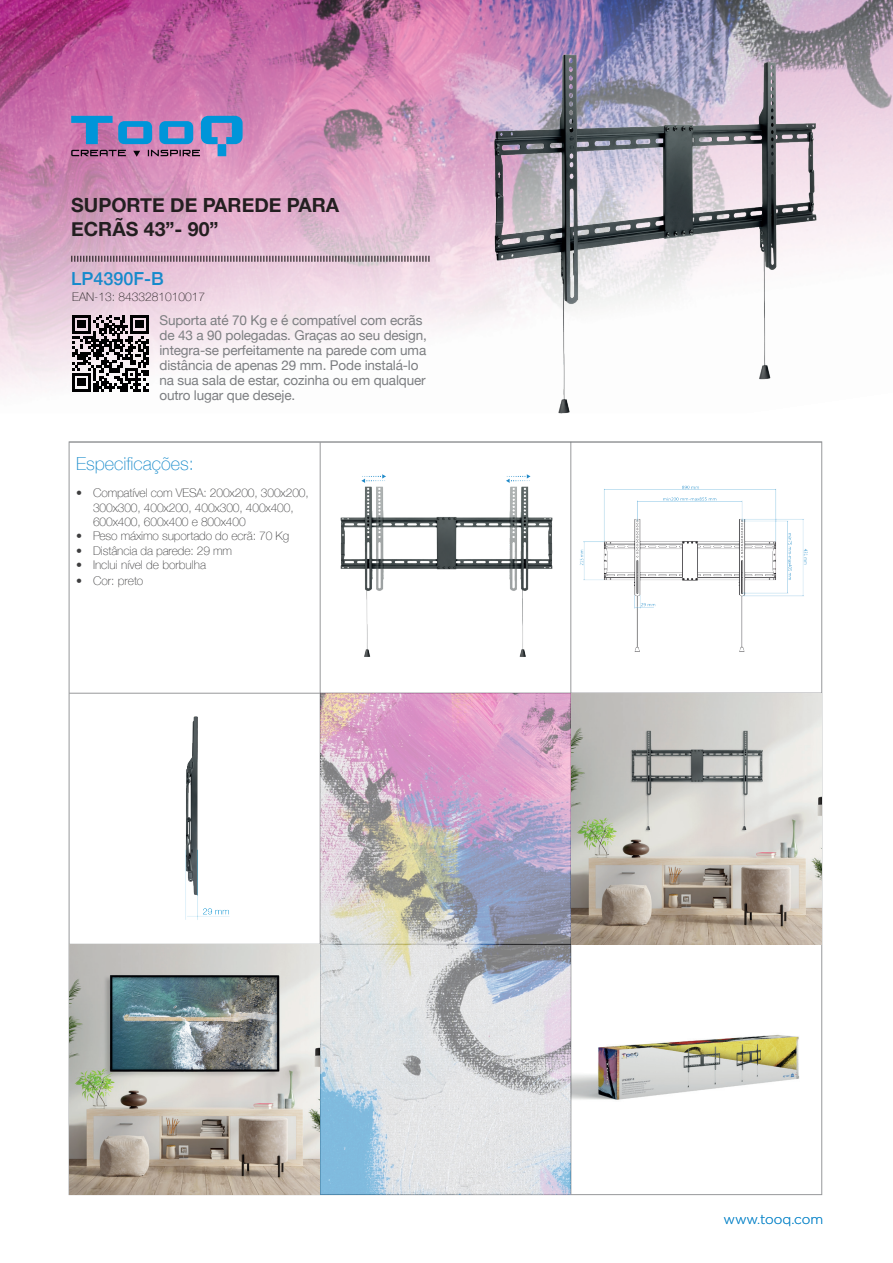
<style>
.page{position:relative;width:893px;height:1263px;background:#fff}
.page>*{position:absolute;margin:0;border:0;box-sizing:border-box;transform-origin:0 0}
.t1{font:700 19.5px "Helvetica Neue";color:#231f20}
.t2{font:100 18px "Helvetica Neue";color:#168acb}
.t3{font:500 18px "Helvetica Neue";color:#168acb}
.t4{font:13.5px/15px "Helvetica Neue";letter-spacing:-.01em;color:#7c7e81}
.t5{font:300 13.5px "Gotham";letter-spacing:-.01em;color:#168acb}
.t6{font:100 12px/14.4px "Helvetica Neue";letter-spacing:-.01em;color:#3e3e3f}
.t7{font:100 12px "Helvetica Neue";color:#231f20}
</style>
<div class="page">
<img style="left:0;top:0;width:893px;height:392px">
<svg style="left:71px;top:116px;width:172px;height:41px"></svg>
<svg style="left:71px;top:256px;width:358px;height:6px"></svg>
<hr style="left:320px;top:442px;width:1px;height:753px;background:#7c7e81">
<hr style="left:69px;top:442px;width:753px;height:1px;background:#7c7e81">
<hr style="left:69px;top:693px;width:252px;height:1px;background:#7c7e81">
<hr style="left:69px;top:944px;width:753px;height:1px;background:#7c7e81">
<img style="left:571px;top:694px;width:250px;height:502px">
<img style="left:70px;top:693px;width:249px;height:227px">
<hr style="left:320px;top:693px;width:502px;height:1px;background:#7c7e81">
<hr style="left:571px;top:442px;width:1px;height:502px;background:#7c7e81">
<img style="left:579px;top:485px;width:229px;height:167px">
<img style="left:439px;top:26px;width:429px;height:431px">
<img style="left:340px;top:448px;width:226px;height:209px">
<img style="left:69px;top:944px;width:502px;height:250px">
<img style="left:320px;top:693px;width:251px;height:251px">
<svg style="left:72px;top:315px;width:77px;height:76px"></svg>
<p class="t1" style="left:71px;top:190px;width:269px">SUPORTE DE PAREDE PARA</p>
<p class="t1" style="left:71px;top:214px;width:149px">ECRÃS 43”- 90”</p>
<p class="t3" style="left:71px;top:264px;width:94px">LP4390F-B</p>
<p class="t7" style="left:72px;top:288px;width:134px">EAN-13: 8433281010017</p>
<p class="t4" style="left:159px;top:313px;width:269px">Suporta até 70 Kg e é compatível com ecrãs de 43 a 90 polegadas. Graças ao seu design, integra-se perfeitamente na parede com uma distância de apenas 29 mm. Pode instalá-lo na sua sala de estar, cozinha ou em qualquer outro lugar que deseje.</p>
<p class="t2" style="left:76px;top:450px;width:119px">Especificações:</p>
<p class="t6" style="left:93px;top:485px;width:217px;text-indent:-17px">• Compatível com VESA: 200x200, 300x200,<br>300x300, 400x200, 400x300, 400x400,<br>600x400, 600x400 e 800x400</p>
<p class="t6" style="left:76px;top:528px;width:215px">• Peso máximo suportado do ecrã: 70 Kg</p>
<p class="t6" style="left:76px;top:543px;width:158px">• Distância da parede: 29 mm</p>
<p class="t6" style="left:76px;top:557px;width:132px">• Inclui nível de borbulha</p>
<p class="t6" style="left:76px;top:573px;width:69px">• Cor: preto</p>
<p class="t5" style="left:724px;top:1211px;width:101px">www.tooq.com</p>
</div>
